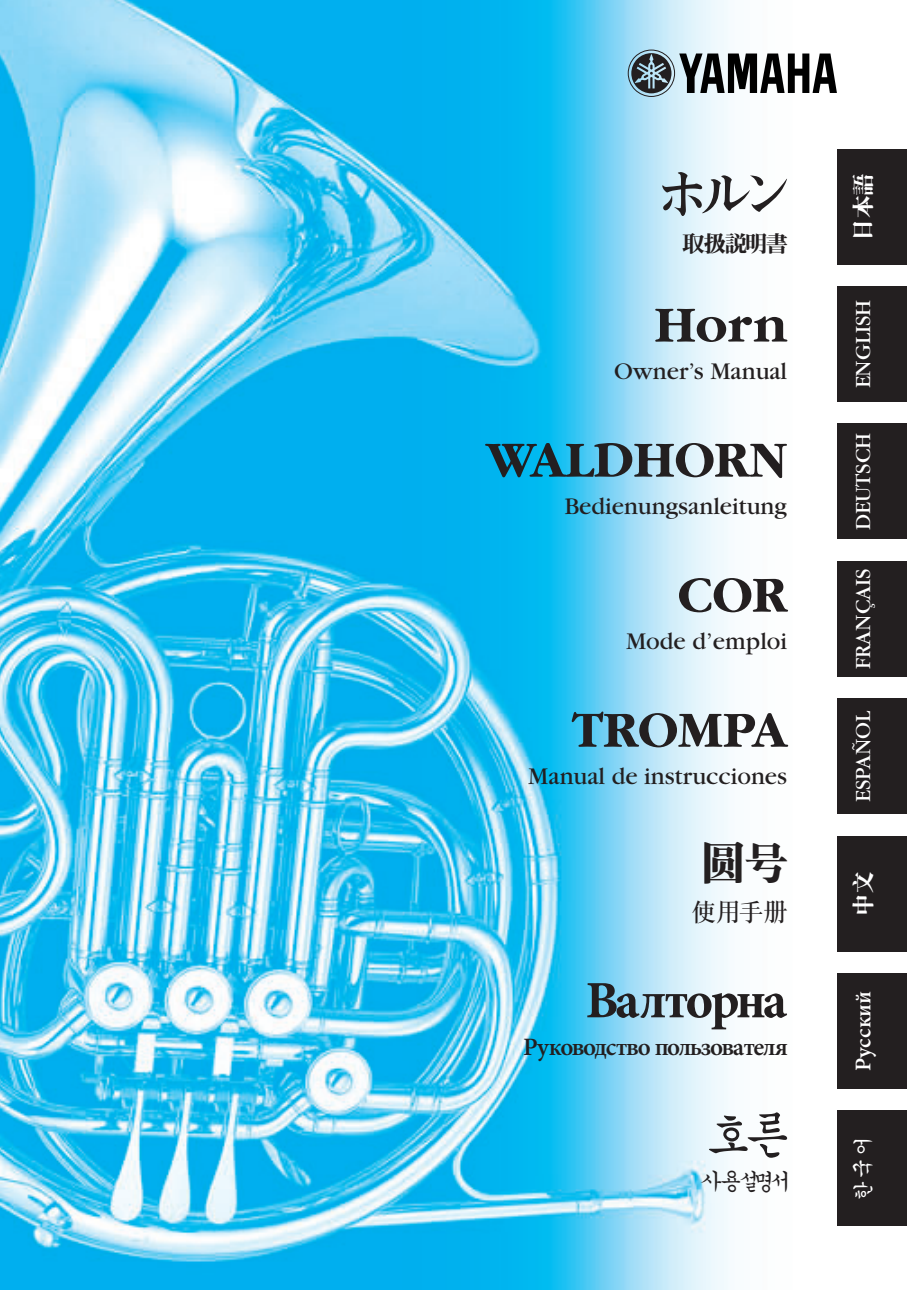
<style>
.page{position:relative;width:907px;height:1290px;background:#fff}
.page>*{position:absolute;margin:0;border:0;box-sizing:border-box;transform-origin:0 0}
.t1{font:700 52.5px "Garamond";color:#231f20}
.t2{font:700 52.5px "Minion Pro";letter-spacing:-.055em;color:#231f20}
.t3{font:52.5px "Midashi Min MA31";color:#231f20}
.t4{font:52.5px "J Ckg";color:#231f20}
.t5{font:45px "DFP Song W9 G Bpc EUC H";color:#231f20}
.t6{font:25px "Garamond";color:#231f20}
.t7{font:600 25px "Minion Pro";letter-spacing:-.05em;color:#231f20}
.t8{font:25px "J Ckg";letter-spacing:-.32em;color:#231f20}
.t9{font:25px "DFP Song W7 G Bpc EUC H";color:#231f20}
.t10{font:22.5px "Garamond";color:#fff}
.t11{font:600 22.5px "Minion Pro";color:#fff}
.t12{font:22.5px "Midashi Min MA31";letter-spacing:-.075em;color:#231f20}
.t13{font:22.5px "Midashi Min MA31";color:#fff}
.t14{font:22.5px "J Ckg";color:#fff}
.t15{font:22.5px "DFP Song W9 G Bpc EUC H";color:#fff}
</style>
<div class="page">
<img style="left:0;top:0;width:906px;height:1290px">
<svg style="left:627px;top:50px;width:209px;height:47px"></svg>
<div style="left:836px;top:149px;width:70px;height:115px;background:#231f20"></div>
<div style="left:836px;top:286px;width:70px;height:116px;background:#231f20"></div>
<div style="left:836px;top:424px;width:70px;height:115px;background:#231f20"></div>
<div style="left:836px;top:561px;width:70px;height:115px;background:#231f20"></div>
<div style="left:836px;top:698px;width:70px;height:116px;background:#231f20"></div>
<div style="left:836px;top:836px;width:70px;height:115px;background:#231f20"></div>
<div style="left:836px;top:973px;width:70px;height:115px;background:#231f20"></div>
<div style="left:836px;top:1110px;width:70px;height:116px;background:#231f20"></div>
<h1 class="t3" style="left:656px;top:165px;width:138px">ホルン</h1>
<p class="t12" style="left:682px;top:231px;width:107px">取扱説明書</p>
<h1 class="t1" style="left:654px;top:297px;width:134px">Horn</h1>
<p class="t6" style="left:614px;top:358px;width:174px">Owner’s Manual</p>
<h1 class="t1" style="left:486px;top:432px;width:302px">WALDHORN</h1>
<p class="t6" style="left:564px;top:493px;width:224px">Bedienungsanleitung</p>
<h1 class="t1" style="left:677px;top:567px;width:111px">COR</h1>
<p class="t6" style="left:626px;top:628px;width:162px">Mode d’emploi</p>
<h1 class="t1" style="left:571px;top:702px;width:217px">TROMPA</h1>
<p class="t6" style="left:528px;top:763px;width:260px">Manual de instrucciones</p>
<h2 class="t5" style="left:700px;top:840px;width:90px">圆号</h2>
<p class="t9" style="left:691px;top:899px;width:98px">使用手册</p>
<h1 class="t2" style="left:585px;top:969px;width:203px">Валторна</h1>
<p class="t7" style="left:523px;top:1031px;width:266px">Руководство пользователя</p>
<h1 class="t4" style="left:701px;top:1109px;width:93px">호른</h1>
<p class="t8" style="left:698px;top:1169px;width:95px">사용설명서</p>
<p class="t13" style="left:850px;top:240px;width:69px;rotate:-90deg">日本語</p>
<p class="t10" style="left:851px;top:388px;width:90px;rotate:-90deg">ENGLISH</p>
<p class="t10" style="left:851px;top:530px;width:99px;rotate:-90deg">DEUTSCH</p>
<p class="t10" style="left:851px;top:669px;width:102px;rotate:-90deg">FRANÇAIS</p>
<p class="t10" style="left:851px;top:802px;width:92px;rotate:-90deg">ESPAÑOL</p>
<p class="t15" style="left:851px;top:916px;width:46px;rotate:-90deg">中文</p>
<p class="t11" style="left:849px;top:1071px;width:82px;rotate:-90deg">Русский</p>
<p class="t14" style="left:851px;top:1202px;width:69px;rotate:-90deg">한국어</p>
</div>
